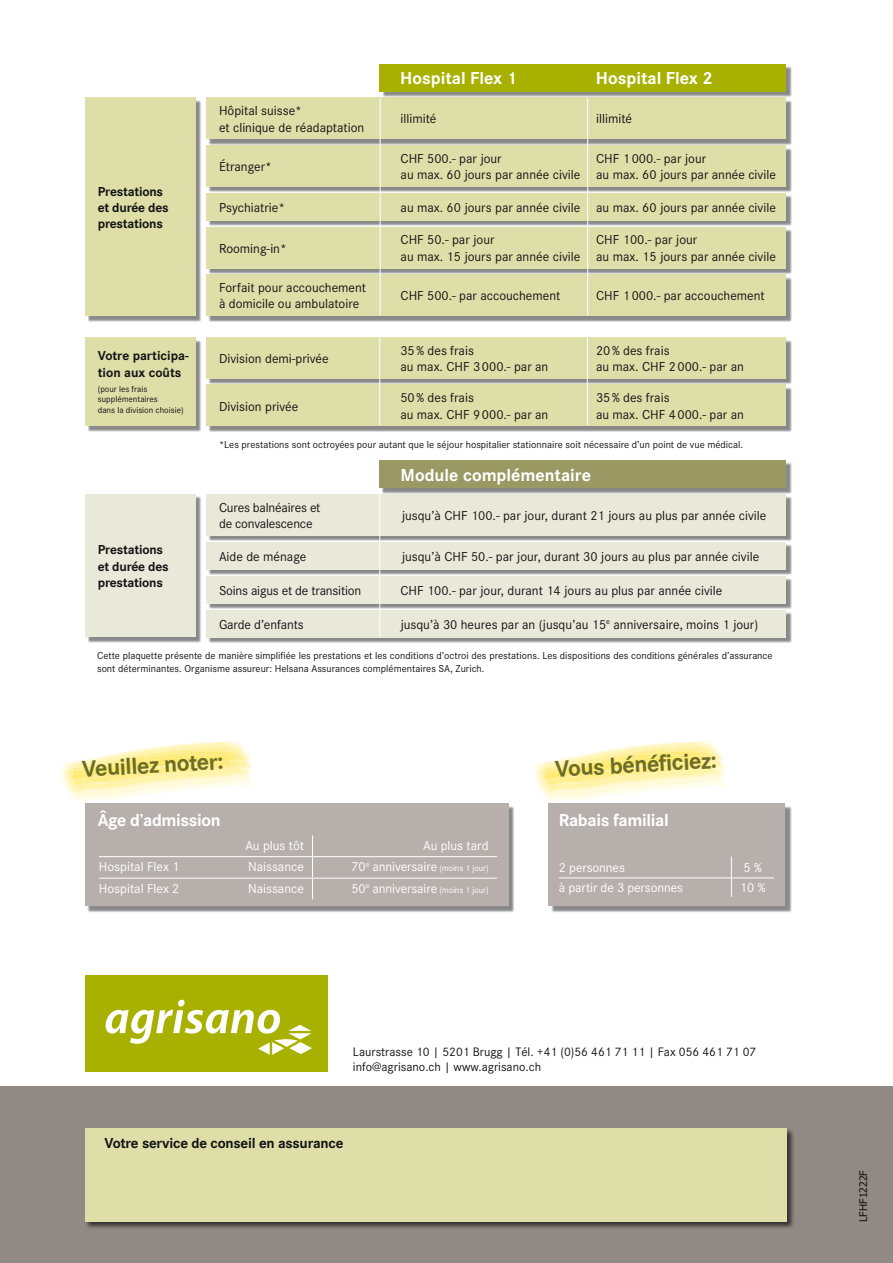
<style>
.page{position:relative;width:893px;height:1263px;background:#fff}
.page>*{position:absolute;margin:0;border:0;box-sizing:border-box;transform-origin:0 0}
.t1{font:700 24px "Corporate S";color:#6c6d26}
.t2{font:700 18px "Corporate S";color:#fff}
.t3{font:700 18px "Corporate S";letter-spacing:-.02em;color:#fff}
.t4{font:700 15px "Corporate S";letter-spacing:-.015em;color:#131413}
.t5{font:13.5px/16.2px "Corporate S";color:#131413}
.t6{font:13.5px "Corporate S";color:#fff}
.t7{font:700 13.5px/16.2px "Corporate S";letter-spacing:-.015em;color:#131413}
.t8{font:12.75px "Corporate S";color:#131413}
.t9{font:10.5px/12.6px "Corporate S";color:#131413}
.t10{font:10.5px "Tahoma";color:#131413}
.t11{font:9px/10.8px "Corporate S";color:#131413}
.s1{font-size:9px}
</style>
<div class="page">
<div style="left:85px;top:975px;width:243px;height:96px;background:#a8b100"></div>
<svg style="left:106px;top:1000px;width:206px;height:55px"></svg>
<div style="left:0;top:1086px;width:893px;height:177px;background:#918984"></div>
<div style="left:87px;top:806px;width:427px;height:106px;background:#131413;opacity:.5"></div>
<div style="left:85px;top:804px;width:424px;height:102px;background:#b7afac"></div>
<div style="left:551px;top:806px;width:240px;height:106px;background:#131413;opacity:.5"></div>
<div style="left:549px;top:804px;width:236px;height:102px;background:#b7afac"></div>
<div style="left:85px;top:1128px;width:711px;height:102px;background:#131413;opacity:.75"></div>
<div style="left:85px;top:1128px;width:702px;height:93px;background:#dddea8"></div>
<svg style="left:61px;top:741px;width:191px;height:61px"></svg>
<svg style="left:534px;top:741px;width:191px;height:61px"></svg>
<hr style="left:99px;top:856px;width:116px;height:1px;background:#fff">
<hr style="left:215px;top:856px;width:98px;height:1px;background:#fff">
<hr style="left:313px;top:856px;width:184px;height:1px;background:#fff">
<hr style="left:99px;top:878px;width:116px;height:1px;background:#fff">
<hr style="left:215px;top:878px;width:98px;height:1px;background:#fff">
<hr style="left:313px;top:878px;width:184px;height:1px;background:#fff">
<svg style="left:312px;top:835px;width:1px;height:64px"></svg>
<svg style="left:731px;top:857px;width:1px;height:40px"></svg>
<hr style="left:559px;top:877px;width:172px;height:1px;background:#fff">
<hr style="left:731px;top:877px;width:43px;height:1px;background:#fff">
<div style="left:382px;top:66px;width:410px;height:31px;background:#131413;opacity:.5"></div>
<div style="left:380px;top:64px;width:406px;height:27px;background:#a8b100"></div>
<div style="left:88px;top:100px;width:114px;height:222px;background:#131413;opacity:.5"></div>
<div style="left:85px;top:98px;width:111px;height:218px;background:#dddea8"></div>
<div style="left:209px;top:100px;width:583px;height:45px;background:#131413;opacity:.5"></div>
<div style="left:206px;top:98px;width:580px;height:41px;background:#dddea8"></div>
<div style="left:209px;top:148px;width:583px;height:45px;background:#131413;opacity:.5"></div>
<div style="left:206px;top:145px;width:580px;height:42px;background:#dddea8"></div>
<div style="left:209px;top:195px;width:583px;height:32px;background:#131413;opacity:.5"></div>
<div style="left:206px;top:193px;width:580px;height:28px;background:#dddea8"></div>
<div style="left:209px;top:229px;width:583px;height:45px;background:#131413;opacity:.5"></div>
<div style="left:206px;top:227px;width:580px;height:41px;background:#dddea8"></div>
<div style="left:209px;top:277px;width:583px;height:45px;background:#131413;opacity:.5"></div>
<div style="left:206px;top:275px;width:580px;height:41px;background:#dddea8"></div>
<hr style="left:380px;top:98px;width:1px;height:218px;background:#fff">
<hr style="left:587px;top:98px;width:1px;height:218px;background:#fff">
<div style="left:88px;top:340px;width:114px;height:92px;background:#131413;opacity:.5"></div>
<div style="left:85px;top:337px;width:111px;height:89px;background:#dddea8"></div>
<div style="left:209px;top:340px;width:583px;height:44px;background:#131413;opacity:.5"></div>
<div style="left:206px;top:337px;width:580px;height:41px;background:#dddea8"></div>
<div style="left:209px;top:387px;width:583px;height:45px;background:#131413;opacity:.5"></div>
<div style="left:206px;top:385px;width:580px;height:41px;background:#dddea8"></div>
<hr style="left:587px;top:337px;width:1px;height:88px;background:#fff">
<hr style="left:379px;top:337px;width:1px;height:88px;background:#fff">
<div style="left:382px;top:462px;width:410px;height:32px;background:#131413;opacity:.5"></div>
<div style="left:379px;top:460px;width:406px;height:28px;background:#9a9963"></div>
<div style="left:209px;top:496px;width:583px;height:45px;background:#131413;opacity:.5"></div>
<div style="left:206px;top:494px;width:580px;height:41px;background:#e9e9da"></div>
<div style="left:209px;top:544px;width:583px;height:31px;background:#131413;opacity:.5"></div>
<div style="left:206px;top:542px;width:580px;height:27px;background:#e9e9da"></div>
<div style="left:209px;top:578px;width:583px;height:31px;background:#131413;opacity:.5"></div>
<div style="left:206px;top:576px;width:580px;height:27px;background:#e9e9da"></div>
<div style="left:209px;top:612px;width:583px;height:31px;background:#131413;opacity:.5"></div>
<div style="left:206px;top:610px;width:580px;height:27px;background:#e9e9da"></div>
<hr style="left:379px;top:493px;width:1px;height:144px;background:#fff">
<div style="left:88px;top:496px;width:114px;height:147px;background:#131413;opacity:.5"></div>
<div style="left:85px;top:494px;width:111px;height:143px;background:#e9e9da"></div>
<p class="t7" style="left:98px;top:184px;width:72px">Prestations et durée des prestations</p>
<p class="t7" style="left:98px;top:348px;width:92px">Votre participa&shy;tion aux coûts</p>
<p class="t11" style="left:98px;top:383px;width:87px">(pour les frais supplémentaires<br>dans la division choisie)</p>
<p class="t7" style="left:98px;top:542px;width:72px">Prestations et durée des prestations</p>
<p class="t2" style="left:400px;top:68px;width:118px">Hospital Flex 1</p>
<p class="t2" style="left:596px;top:68px;width:118px">Hospital Flex 2</p>
<p class="t5" style="left:219px;top:103px;width:147px">Hôpital suisse*<br>et clinique de réadaptation</p>
<p class="t5" style="left:401px;top:111px;width:37px">illimité</p>
<p class="t5" style="left:596px;top:111px;width:37px">illimité</p>
<p class="t5" style="left:219px;top:159px;width:54px">Étranger*</p>
<p class="t5" style="left:401px;top:151px;width:181px">CHF 500.- par jour<br>au max. 60 jours par année civile</p>
<p class="t5" style="left:596px;top:151px;width:181px">CHF 1000.- par jour<br>au max. 60 jours par année civile</p>
<p class="t5" style="left:219px;top:199px;width:68px">Psychiatrie*</p>
<p class="t5" style="left:401px;top:199px;width:181px">au max. 60 jours par année civile</p>
<p class="t5" style="left:596px;top:199px;width:181px">au max. 60 jours par année civile</p>
<p class="t5" style="left:219px;top:240px;width:69px">Rooming-in*</p>
<p class="t5" style="left:401px;top:232px;width:95px">CHF 50.- par jour</p>
<p class="t5" style="left:401px;top:248px;width:181px">au max. 15 jours par année civile</p>
<p class="t5" style="left:596px;top:232px;width:103px">CHF 100.- par jour</p>
<p class="t5" style="left:596px;top:248px;width:181px">au max. 15 jours par année civile</p>
<p class="t5" style="left:219px;top:279px;width:149px">Forfait pour accouchement à domicile ou ambulatoire</p>
<p class="t5" style="left:401px;top:288px;width:161px">CHF 500.- par accouchement</p>
<p class="t5" style="left:596px;top:288px;width:170px">CHF 1000.- par accouchement</p>
<p class="t5" style="left:219px;top:350px;width:111px">Division demi-privée</p>
<p class="t5" style="left:219px;top:398px;width:81px">Division privée</p>
<p class="t5" style="left:400px;top:342px;width:75px">35% des frais</p>
<p class="t5" style="left:400px;top:358px;width:149px">au max. CHF 3000.- par an</p>
<p class="t5" style="left:400px;top:390px;width:75px">50% des frais</p>
<p class="t5" style="left:400px;top:406px;width:149px">au max. CHF 9000.- par an</p>
<p class="t5" style="left:596px;top:342px;width:75px">20% des frais</p>
<p class="t5" style="left:596px;top:358px;width:149px">au max. CHF 2000.- par an</p>
<p class="t5" style="left:596px;top:390px;width:75px">35% des frais</p>
<p class="t5" style="left:596px;top:406px;width:149px">au max. CHF 4000.- par an</p>
<p class="t9" style="left:219px;top:438px;width:526px">*Les prestations sont octroyées pour autant que le séjour hospitalier stationnaire soit nécessaire d’un point de vue médical.</p>
<p class="t2" style="left:401px;top:464px;width:192px">Module complémentaire</p>
<p class="t5" style="left:219px;top:499px;width:103px">Cures balnéaires et de convalescence</p>
<p class="t5" style="left:402px;top:507px;width:366px">jusqu’à CHF 100.- par jour, durant 21 jours au plus par année civile</p>
<p class="t5" style="left:219px;top:548px;width:89px">Aide de ménage</p>
<p class="t5" style="left:402px;top:548px;width:359px">jusqu’à CHF 50.- par jour, durant 30 jours au plus par année civile</p>
<p class="t5" style="left:219px;top:582px;width:144px">Soins aigus et de transition</p>
<p class="t5" style="left:400px;top:582px;width:324px">CHF 100.- par jour, durant 14 jours au plus par année civile</p>
<p class="t5" style="left:219px;top:616px;width:86px">Garde d’enfants</p>
<p class="t5" style="left:400px;top:616px;width:359px">jusqu’à 30 heures par an (jusqu’au 15<sup>e</sup> anniversaire, moins 1 jour)</p>
<p class="t9" style="left:97px;top:650px;width:677px">Cette plaquette présente de manière simplifiée les prestations et les conditions d’octroi des prestations. Les dispositions des conditions générales d’assurance sont déterminantes. Organisme assureur: Helsana Assurances complémentaires SA, Zurich.</p>
<p class="t1" style="left:81px;top:755px;width:143px;rotate:-3deg">Veuillez noter:</p>
<p class="t1" style="left:554px;top:755px;width:163px;rotate:-3deg">Vous bénéfi ciez:</p>
<p class="t3" style="left:98px;top:810px;width:124px">Âge d’admission</p>
<p class="t3" style="left:559px;top:810px;width:111px">Rabais familial</p>
<p class="t6" style="left:245px;top:838px;width:60px">Au plus tôt</p>
<p class="t6" style="left:423px;top:838px;width:67px">Au plus tard</p>
<p class="t6" style="left:99px;top:859px;width:82px">Hospital Flex 1</p>
<p class="t6" style="left:248px;top:859px;width:57px">Naissance</p>
<p class="t6" style="left:352px;top:859px;width:139px">70<sup>e</sup> anniversaire <span class="s1">(moins 1 jour)</span></p>
<p class="t6" style="left:99px;top:880px;width:82px">Hospital Flex 2</p>
<p class="t6" style="left:248px;top:880px;width:57px">Naissance</p>
<p class="t6" style="left:352px;top:880px;width:139px">50<sup>e</sup> anniversaire <span class="s1">(moins 1 jour)</span></p>
<p class="t6" style="left:559px;top:860px;width:67px">2 personnes</p>
<p class="t6" style="left:743px;top:860px;width:20px">5 %</p>
<p class="t6" style="left:559px;top:880px;width:126px">à partir de 3 personnes</p>
<p class="t6" style="left:740px;top:880px;width:27px">10 %</p>
<p class="t8" style="left:353px;top:1044px;width:405px">Laurstrasse 10 | 5201 Brugg | Tél. +41 (0)56 461 71 11 | Fax 056 461 71 07</p>
<p class="t8" style="left:353px;top:1060px;width:190px">info@agrisano.ch | www.agrisano.ch</p>
<p class="t4" style="left:105px;top:1134px;width:240px">Votre service de conseil en assurance</p>
<p class="t10" style="left:856px;top:1222px;width:53px;rotate:-90deg">LFHF1222F</p>
</div>
